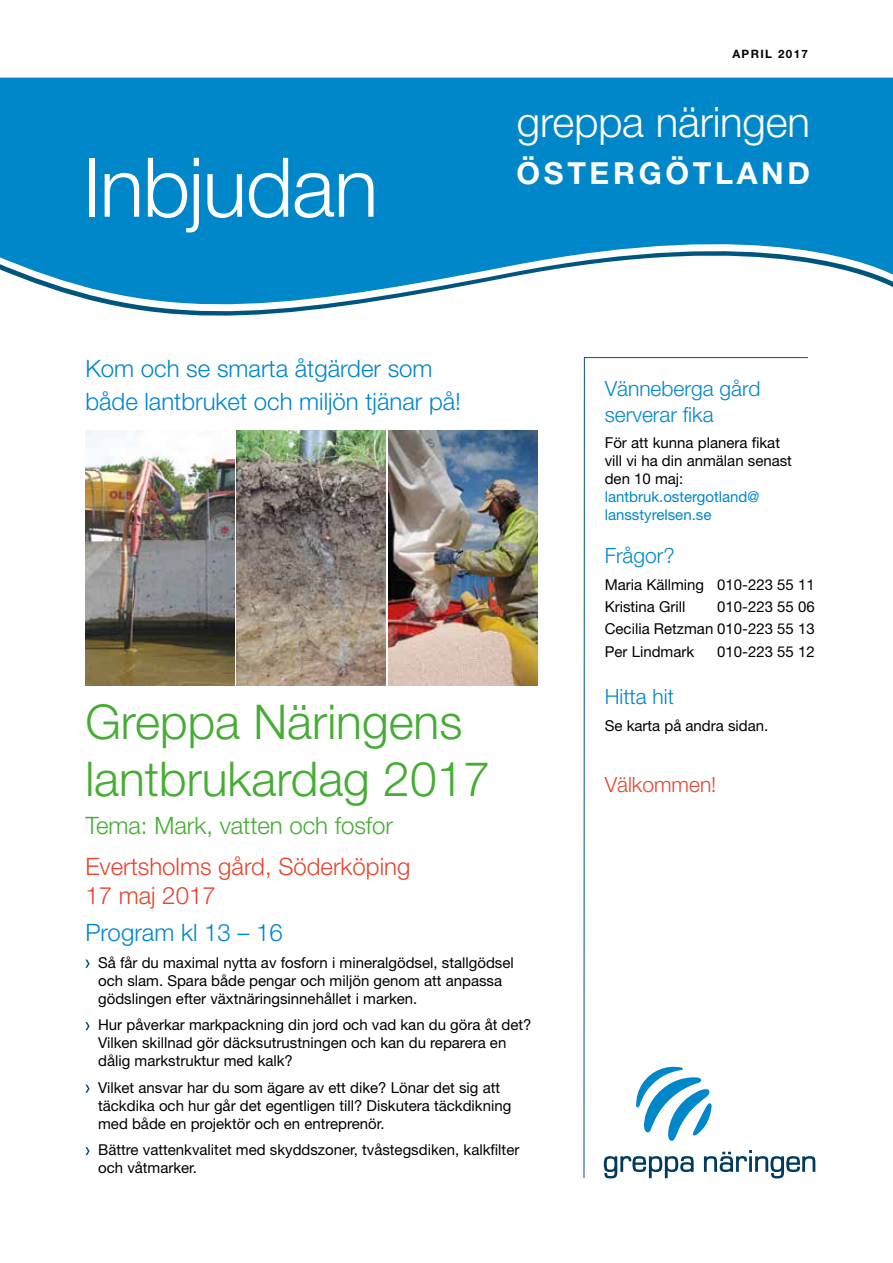
<style>
.page{position:relative;width:893px;height:1263px;background:#fff}
.page>*{position:absolute;margin:0;border:0;box-sizing:border-box;transform-origin:0 0}
.t1{font:300 82.5px "Helvetica Neue LT";letter-spacing:-.015em;color:#fff}
.t2{font:300 48px/57.6px "Helvetica Neue LT";color:#45ac34}
.t3{font:300 42px "Helvetica Neue LT";letter-spacing:-.005em;color:#fff}
.t4{font:700 30.45px "Helvetica Neue LT";letter-spacing:.12em;color:#fff}
.t5{font:300 24px/33px "Helvetica Neue LT";color:#0087ca}
.t6{font:300 24px/28.8px "Helvetica Neue LT";color:#e7442f}
.t7{font:300 24px "Helvetica Neue LT";color:#45ac34}
.t8{font:300 21px/25.2px "Helvetica Neue LT";color:#0087ca}
.t9{font:300 21px "Helvetica Neue LT";color:#e7442f}
.t10{font:15px/18px "Helvetica Neue LT";color:#000}
.t11{font:15px/18px "Helvetica Neue LT";color:#0087ca}
.t12{font:700 11.55px "Helvetica Neue LT";letter-spacing:.12em;color:#000}
</style>
<div class="page">
<svg style="left:0;top:78px;width:893px;height:238px;fill:#0087ca"></svg>
<svg style="left:583px;top:357px;width:225px;height:822px"></svg>
<svg style="left:604px;top:1156px;width:90px;height:22px"></svg>
<svg style="left:704px;top:1150px;width:111px;height:28px"></svg>
<svg style="left:636px;top:1067px;width:76px;height:74px"></svg>
<svg style="left:85px;top:959px;width:5px;height:9px"></svg>
<svg style="left:85px;top:1022px;width:5px;height:8px"></svg>
<svg style="left:85px;top:1084px;width:5px;height:9px"></svg>
<svg style="left:85px;top:1147px;width:5px;height:8px"></svg>
<img style="left:85px;top:430px;width:149px;height:255px">
<img style="left:388px;top:430px;width:149px;height:255px">
<img style="left:237px;top:430px;width:149px;height:255px">
<h1 class="t1" style="left:83px;top:137px;width:297px">Inbjudan</h1>
<h3 class="t5" style="left:85px;top:352px;width:377px">Kom och se smarta åtgärder som både lantbruket och miljön tjänar på!</h3>
<p class="t12" style="left:732px;top:47px;width:77px">APRIL 2017</p>
<h3 class="t3" style="left:517px;top:96px;width:295px">greppa näringen</h3>
<h3 class="t4" style="left:517px;top:154px;width:295px">ÖSTERGÖTLAND</h3>
<h3 class="t8" style="left:605px;top:376px;width:157px">Vänneberga gård serverar fika</h3>
<p class="t10" style="left:605px;top:433px;width:189px">För att kunna planera fikat vill vi ha din anmälan senast den 10 maj:</p>
<p class="t11" style="left:605px;top:487px;width:156px">lantbruk.ostergotland@ lansstyrelsen.se</p>
<h3 class="t8" style="left:605px;top:543px;width:72px">Frågor?</h3>
<p class="t10" style="left:605px;top:573px;width:212px;line-height:22.2px">Maria Källming 010-223 55 11<br>Kristina Grill</p>
<p class="t10" style="left:605px;top:595px;width:212px;line-height:22.2px;text-align:justify;text-indent:112px">010-223 55 06<br>Cecilia Retzman 010-223 55 13<br>Per Lindmark</p>
<p class="t10" style="left:717px;top:642px;width:99px">010-223 55 12</p>
<h2 class="t2" style="left:85px;top:692px;width:406px">Greppa Näringens lantbrukardag 2017</h2>
<h3 class="t7" style="left:85px;top:810px;width:309px">Tema: Mark, vatten och fosfor</h3>
<h3 class="t6" style="left:85px;top:852px;width:326px">Evertsholms gård, Söderköping<br>17 maj 2017</h3>
<h3 class="t5" style="left:85px;top:916px;width:199px">Program kl 13 – 16</h3>
<p class="t10" style="left:98px;top:953px;width:417px">Så får du maximal nytta av fosforn i mineralgödsel, stallgödsel och slam. Spara både pengar och miljön genom att anpassa gödslingen efter växtnäringsinnehållet i marken.</p>
<p class="t10" style="left:98px;top:1016px;width:435px">Hur påverkar markpackning din jord och vad kan du göra åt det?<br>Vilken skillnad gör däcksutrustningen och kan du reparera en dålig markstruktur med kalk?</p>
<p class="t10" style="left:98px;top:1078px;width:415px">Vilket ansvar har du som ägare av ett dike? Lönar det sig att täckdika och hur går det egentligen till? Diskutera täckdikning med både en projektör och en entreprenör.</p>
<p class="t10" style="left:98px;top:1141px;width:423px">Bättre vattenkvalitet med skyddszoner, tvåstegsdiken, kalkfilter och våtmarker.</p>
<h3 class="t8" style="left:605px;top:683px;width:71px">Hitta hit</h3>
<p class="t10" style="left:605px;top:716px;width:165px">Se karta på andra sidan.</p>
<h3 class="t9" style="left:605px;top:771px;width:113px">Välkommen!</h3>
</div>
